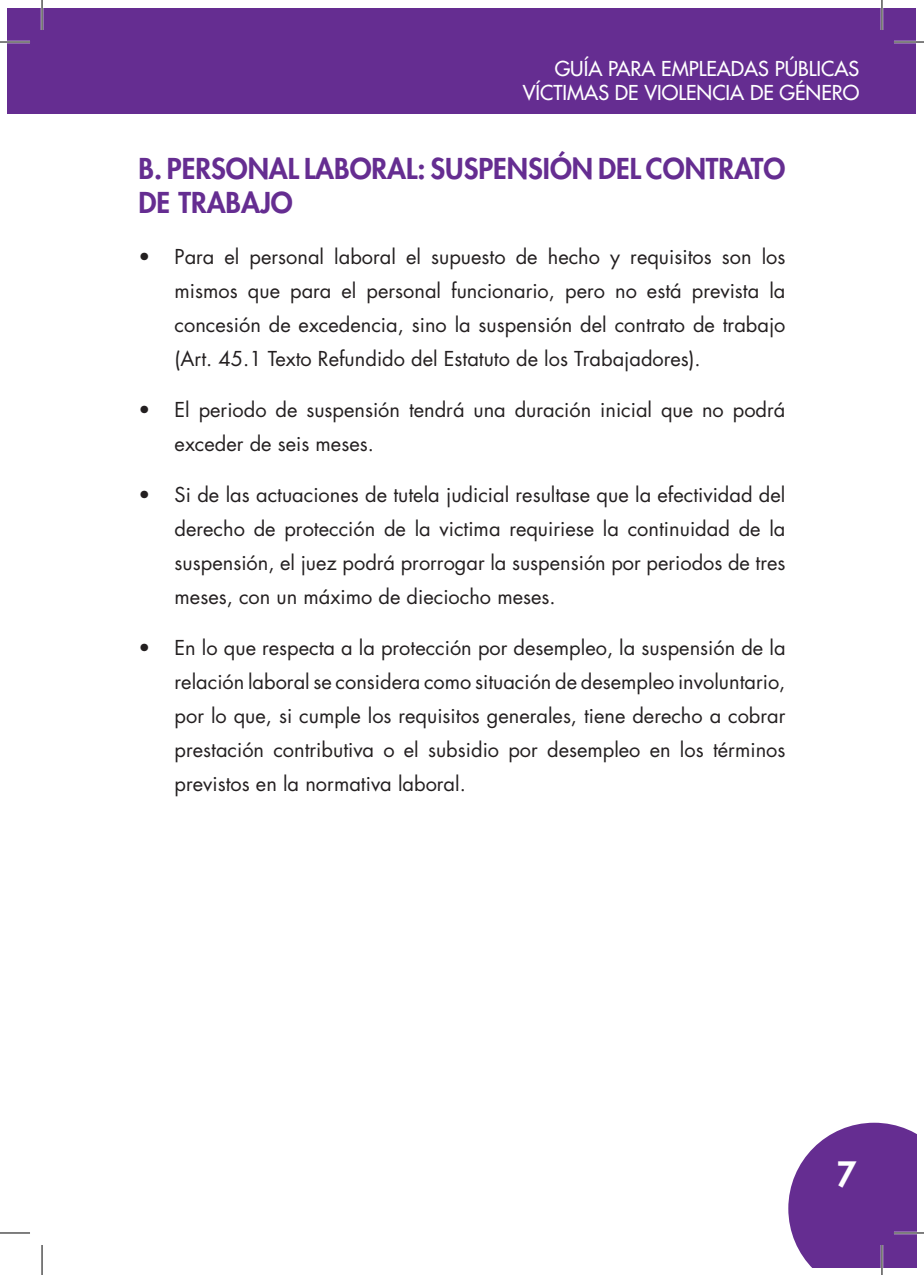
<style>
.page{position:relative;width:924px;height:1275px;background:#fff}
.page>*{position:absolute;margin:0;border:0;box-sizing:border-box;transform-origin:0 0}
.t1{font:800 34px "Futura Std";color:#fff}
.Título_2{font:800 28px/34px "Futura Std";color:#652d91}
.Texto_regular{font:20px/34px "Futura Std";color:#231f20;text-align:justify}
.t2{font:500 20px/24px "Futura Std";color:#fff;text-align:right}
</style>
<div class="page">
<div style="left:8px;top:8px;width:34px;height:106px;background:#652d91"></div>
<div style="left:42px;top:8px;width:873px;height:106px;background:#652d91"></div>
<svg style="left:788px;top:1122px;width:127px;height:145px;background:#78479e"></svg>
<hr style="left:0;top:41px;width:30px;height:2px;background:#fff">
<hr style="left:893px;top:41px;width:30px;height:2px;background:#fff">
<hr style="left:893px;top:1231px;width:30px;height:3px;background:#fff">
<hr style="left:41px;top:0;width:2px;height:30px;background:#fff">
<hr style="left:880px;top:0;width:2px;height:30px;background:#fff">
<hr style="left:880px;top:1245px;width:2px;height:30px;background:#fff">
<hr style="left:0;top:42px;width:30px;height:1px;background:#000">
<hr style="left:893px;top:42px;width:30px;height:1px;background:#000">
<hr style="left:0;top:1232px;width:30px;height:1px;background:#000">
<hr style="left:893px;top:1232px;width:30px;height:1px;background:#000">
<hr style="left:42px;top:0;width:1px;height:30px;background:#000">
<hr style="left:42px;top:1245px;width:1px;height:30px;background:#000">
<hr style="left:881px;top:0;width:1px;height:30px;background:#000">
<hr style="left:881px;top:1245px;width:1px;height:30px;background:#000">
<p class="t2" style="left:522px;top:56px;width:338px">GUÍA PARA EMPLEADAS PÚBLICAS<br>VÍCTIMAS DE VIOLENCIA DE GÉNERO</p>
<p class="Título_2" style="left:138px;top:151px;width:648px">B. PERSONAL LABORAL: SUSPENSIÓN DEL CONTRATO<br>DE TRABAJO</p>
<p class="Texto_regular" style="left:174px;top:239px;width:612px;text-indent:-36px">• Para el personal laboral el supuesto de hecho y requisitos son los mismos que para el personal funcionario, pero no está prevista la concesión de excedencia, sino la suspensión del contrato de trabajo (Art. 45.1 Texto Refundido del Estatuto de los Trabajadores).</p>
<p class="Texto_regular" style="left:174px;top:392px;width:612px;text-indent:-36px">• El periodo de suspensión tendrá una duración inicial que no podrá exceder de seis meses.</p>
<p class="Texto_regular" style="left:174px;top:477px;width:612px;text-indent:-36px">• Si de las actuaciones de tutela judicial resultase que la efectividad del derecho de protección de la victima requiriese la continuidad de la suspensión, el juez podrá prorrogar la suspensión por periodos de tres meses, con un máximo de dieciocho meses.</p>
<p class="Texto_regular" style="left:174px;top:630px;width:612px;text-indent:-36px">• En lo que respecta a la protección por desempleo, la suspensión de la relación laboral se considera como situación de desempleo involuntario, por lo que, si cumple los requisitos generales, tiene derecho a cobrar prestación contributiva o el subsidio por desempleo en los términos previstos en la normativa laboral.</p>
<h1 class="t1" style="left:836px;top:1153px;width:21px">7</h1>
</div>
